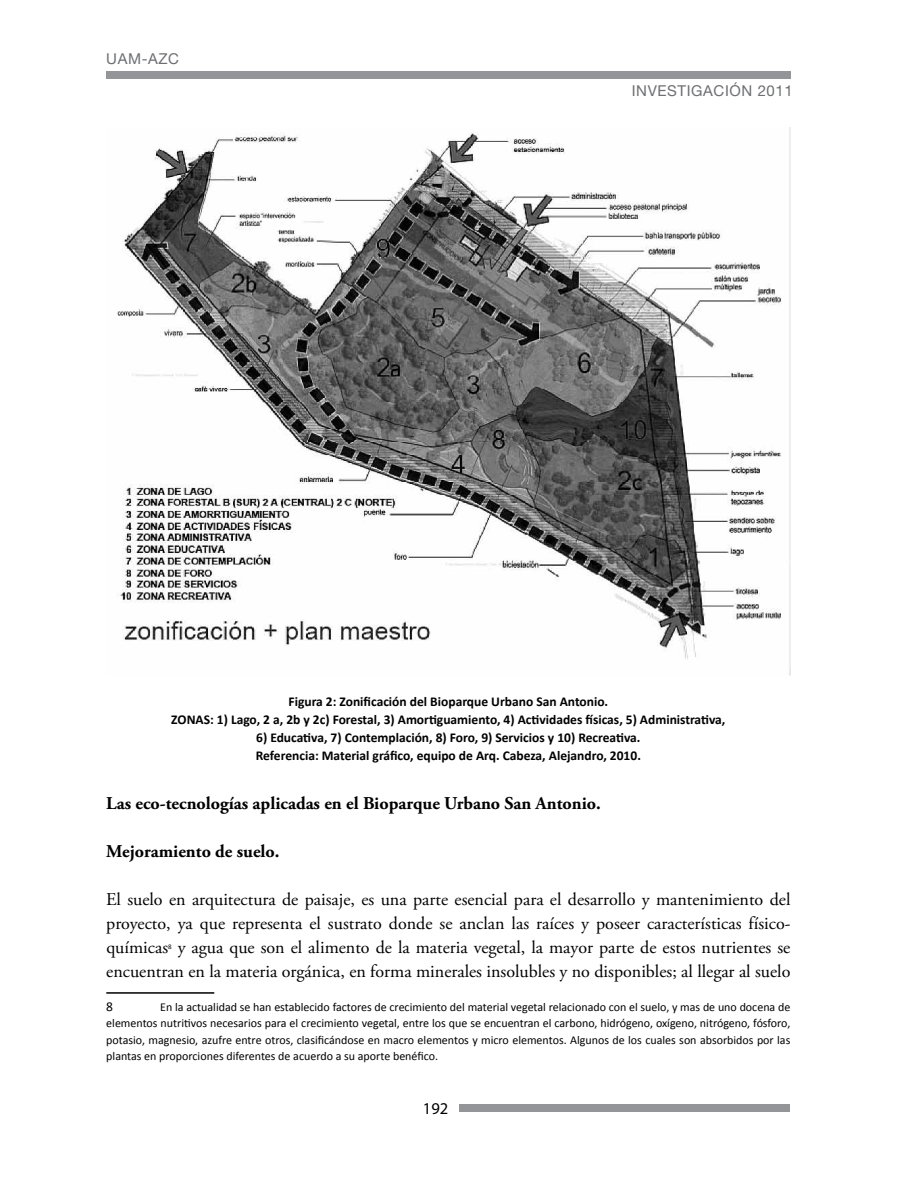
<style>
.page{position:relative;width:918px;height:1188px;background:#fff}
.page>*{position:absolute;margin:0;border:0;box-sizing:border-box;transform-origin:0 0}
.t1{font:18px/24.2px "Adobe Garamond Pro";color:#000;text-align:justify}
.t2{font:700 18px "Adobe Garamond Pro";color:#000}
.t3{font:16.5px "Myriad Pro";color:#000}
.t4{font:15px "Helvetica Neue LT Std";letter-spacing:.04em;color:#6d6e71}
.t5{font:700 13.5px/18px "Calibri";color:#000;text-align:center}
.t6{font:13.5px "Calibri";color:#000}
.t7{font:12px/16.5px "Calibri";color:#000;text-align:justify}
.t8{font:7.05px "Calibri";color:#000}
</style>
<div class="page">
<div style="left:106px;top:71px;width:684px;height:8px;background:#939598"></div>
<div style="left:459px;top:1104px;width:331px;height:8px;background:#939598"></div>
<hr style="left:106px;top:992px;width:108px;height:2px;background:#000">
<img style="left:117px;top:128px;width:673px;height:547px">
<p class="t4" style="left:106px;top:50px;width:74px">UAM-AZC</p>
<p class="t4" style="left:632px;top:81px;width:163px">INVESTIGACIÓN 2011</p>
<p class="t5" style="left:171px;top:693px;width:556px">Figura 2: Zonificación del Bioparque Urbano San Antonio.<br>ZONAS: 1) Lago, 2 a, 2b y 2c) Forestal, 3) Amortiguamiento, 4) Actividades físicas, 5) Administrativa,</p>
<p class="t5" style="left:256px;top:729px;width:387px;text-align:left">6) Educativa, 7) Contemplación, 8) Foro, 9) Servicios y 10) Recreativa.<br>Referencia: Material gráfico, equipo de Arq. Cabeza, Alejandro, 2010.</p>
<h1 class="t2" style="left:106px;top:792px;width:496px">Las eco-tecnologías aplicadas en el Bioparque Urbano San Antonio.</h1>
<h1 class="t2" style="left:106px;top:841px;width:175px">Mejoramiento de suelo.</h1>
<h1 class="t1" style="left:106px;top:888px;width:686px">El suelo en arquitectura de paisaje, es una parte esencial para el desarrollo y mantenimiento del proyecto, ya que representa el sustrato donde se anclan las raíces y poseer características físico&shy;químicas</h1>
<h1 class="t1" style="left:106px;top:936px;width:686px;text-align:right">y agua que son el alimento de la materia vegetal, la mayor parte de estos nutrientes se encuentran en la materia orgánica, en forma minerales insolubles y no disponibles; al llegar al suelo</h1>
<p class="t6" style="left:106px;top:998px;width:8px">8</p>
<p class="t8" style="left:168px;top:942px;width:5px">8</p>
<p class="t7" style="left:106px;top:999px;width:686px;text-indent:54px">En la actualidad se han establecido factores de crecimiento del material vegetal relacionado con el suelo, y mas de uno docena de elementos nutritivos necesarios para el crecimiento vegetal, entre los que se encuentran el carbono, hidrógeno, oxígeno, nitrógeno, fósforo, potasio, magnesio, azufre entre otros, clasificándose en macro elementos y micro elementos. Algunos de los cuales son absorbidos por las plantas en proporciones diferentes de acuerdo a su aporte benéfico.</p>
<h2 class="t3" style="left:423px;top:1098px;width:27px">192</h2>
</div>
